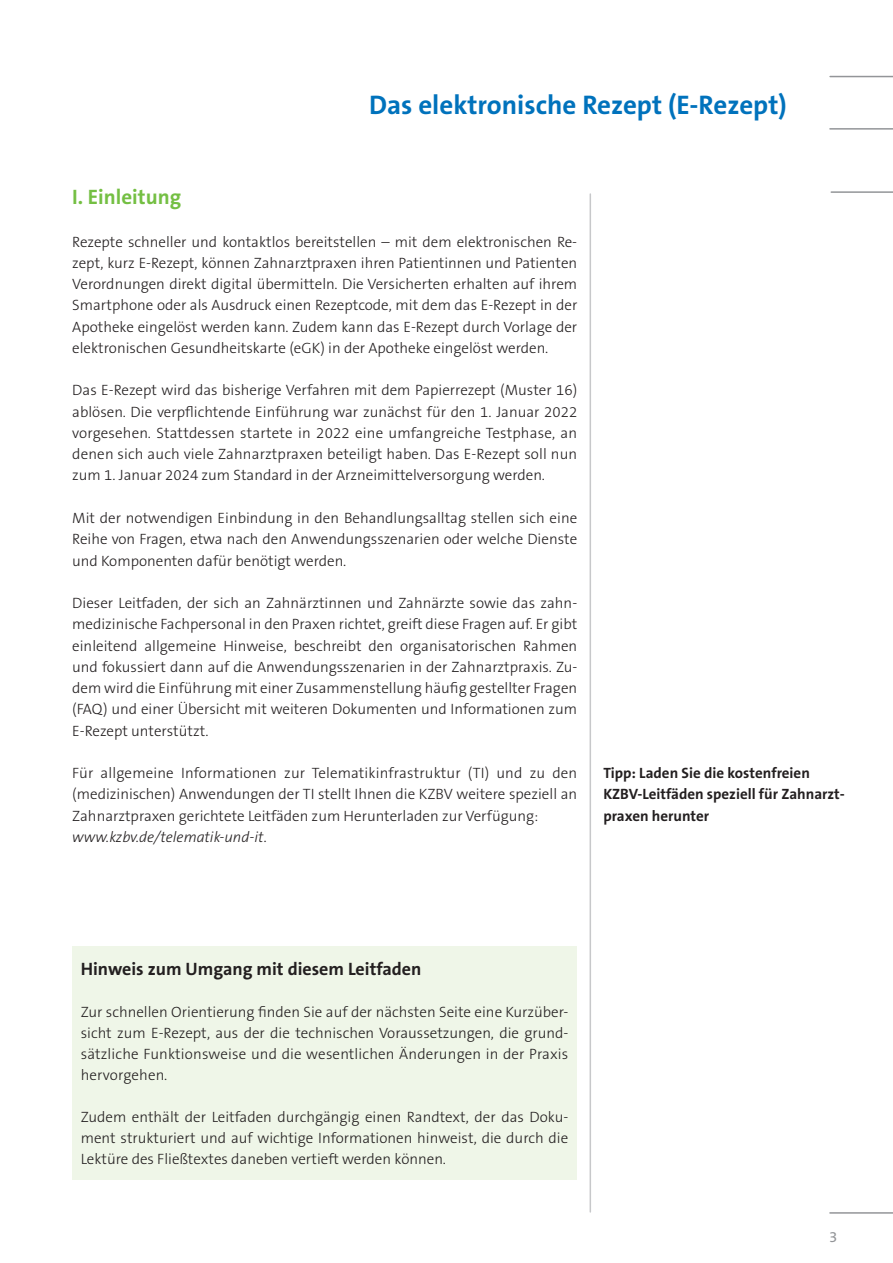
<style>
.page{position:relative;width:893px;height:1263px;background:#fff}
.page>*{position:absolute;margin:0;border:0;box-sizing:border-box;transform-origin:0 0}
.t1{font:700 27px "The Sans B Plus W7";color:#0072bc}
.t2{font:700 21px "The Sans B Plus W7";color:#74bf43}
.t3{font:700 18px "The Sans B Plus W7";color:#231f20}
.t4{font:300 15px/21.3px "The Sans B Plus W3";color:#231f20;text-align:justify}
.t5{font:700 15px/21.3px "The Sans B Plus W7";color:#231f20}
.t6{font:italic 300 15px "The Sans B Plus W3";color:#231f20}
.t7{font:15px "The Sans B Plus W5 Plain";color:#939598}
</style>
<div class="page">
<hr style="left:830px;top:1212px;width:63px;height:2px;background:#939598">
<hr style="left:830px;top:76px;width:63px;height:1px;background:#939598">
<hr style="left:830px;top:128px;width:63px;height:2px;background:#939598">
<hr style="left:831px;top:191px;width:62px;height:2px;background:#939598">
<hr style="left:590px;top:194px;width:1px;height:1018px;background:#c7c8ca">
<div style="left:72px;top:946px;width:505px;height:234px;background:#eff6e8"></div>
<h1 class="t1" style="left:369px;top:87px;width:419px">Das elektronische Rezept (E-Rezept)</h1>
<h2 class="t2" style="left:72px;top:184px;width:110px">I. Einleitung</h2>
<p class="t4" style="left:72px;top:231px;width:506px">Rezepte schneller und kontaktlos bereitstellen – mit dem elektronischen Re&shy;zept, kurz E-Rezept, können Zahnarztpraxen ihren Patientinnen und Patienten Verordnungen direkt digital übermitteln. Die Versicherten erhalten auf ihrem Smartphone oder als Ausdruck einen Rezeptcode, mit dem das E-Rezept in der Apotheke eingelöst werden kann. Zudem kann das E-Rezept durch Vorlage der elektronischen Gesundheitskarte (eGK) in der Apotheke eingelöst werden.</p>
<p class="t4" style="left:72px;top:380px;width:506px">Das E-Rezept wird das bisherige Verfahren mit dem Papierrezept (Muster 16) ablösen. Die verpflichtende Einführung war zunächst für den 1. Januar 2022 vorgesehen. Stattdessen startete in 2022 eine umfangreiche Testphase, an denen sich auch viele Zahnarztpraxen beteiligt haben. Das E-Rezept soll nun zum 1. Januar 2024 zum Standard in der Arzneimittelversorgung werden.</p>
<p class="t4" style="left:72px;top:507px;width:506px">Mit der notwendigen Einbindung in den Behandlungsalltag stellen sich eine Reihe von Fragen, etwa nach den Anwendungsszenarien oder welche Dienste und Komponenten dafür benötigt werden.</p>
<p class="t4" style="left:72px;top:592px;width:506px">Dieser Leitfaden, der sich an Zahnärztinnen und Zahnärzte sowie das zahn&shy;medizinische Fachpersonal in den Praxen richtet, greift diese Fragen auf. Er gibt einleitend allgemeine Hinweise, beschreibt den organisatorischen Rahmen und fokussiert dann auf die Anwendungsszenarien in der Zahnarztpraxis. Zu&shy;dem wird die Einführung mit einer Zusammenstellung häufig gestellter Fragen (FAQ) und einer Übersicht mit weiteren Dokumenten und Informationen zum E-Rezept unterstützt.</p>
<p class="t4" style="left:72px;top:762px;width:506px">Für allgemeine Informationen zur Telematikinfrastruktur (TI) und zu den (medizinischen) Anwendungen der TI stellt Ihnen die KZBV weitere speziell an Zahnarztpraxen gerichtete Leitfäden zum Herunterladen zur Verfügung:</p>
<p class="t6" style="left:72px;top:828px;width:196px">www.kzbv.de/telematik-und-it.</p>
<p class="t5" style="left:603px;top:762px;width:243px">Tipp: Laden Sie die kostenfreien<br>KZBV-Leitfäden speziell für Zahnarzt&shy;praxen herunter</p>
<p class="t3" style="left:81px;top:958px;width:342px">Hinweis zum Umgang mit diesem Leitfaden</p>
<p class="t4" style="left:81px;top:1002px;width:489px">Zur schnellen Orientierung finden Sie auf der nächsten Seite eine Kurzüber&shy;sicht zum E-Rezept, aus der die technischen Voraussetzungen, die grund&shy;sätzliche Funktionsweise und die wesentlichen Änderungen in der Praxis hervorgehen.</p>
<p class="t4" style="left:81px;top:1107px;width:489px">Zudem enthält der Leitfaden durchgängig einen Randtext, der das Doku&shy;ment strukturiert und auf wichtige Informationen hinweist, die durch die Lektüre des Fließtextes daneben vertieft werden können.</p>
<p class="t7" style="left:829px;top:1227px;width:10px">3</p>
</div>
